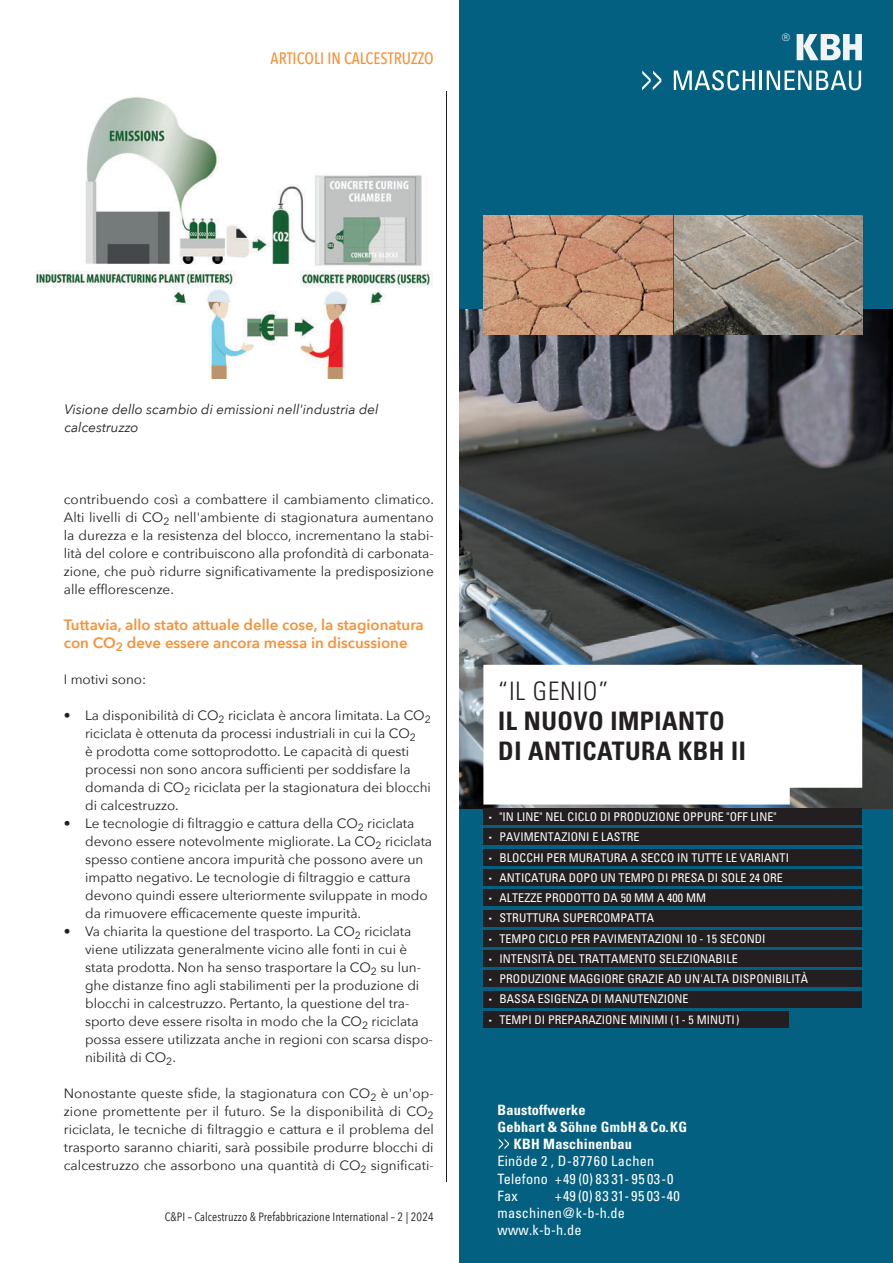
<style>
.page{position:relative;width:893px;height:1263px;background:#fff}
.page>*{position:absolute;margin:0;border:0;box-sizing:border-box;transform-origin:0 0}
.t1{font:700 condensed 25.5px/30px "Univers";letter-spacing:.02em;color:#231f20}
.t2{font:300 condensed 25.5px "Univers";letter-spacing:.035em;color:#231f20}
.t3{font:500 16.5px "Avenir Next Condensed";color:#f69238}
.t4{font:600 15px/18px "Avenir Next";color:#f69238}
.t5{font:condensed 14.25px/17.2px "Univers";letter-spacing:.015em;color:#fff}
.t6{font:700 condensed 14.25px "Univers";letter-spacing:.015em;color:#fff}
.t7{font:13.5px/18px "Avenir Next";color:#231f20}
.t8{font:italic 13.5px/18px "Avenir Next";color:#231f20}
.t9{font:condensed 12px/20.2px "Univers";letter-spacing:.005em;color:#fff}
.t10{font:12px "Avenir Next Condensed";letter-spacing:.01em;color:#231f20}
.t11{font:10.2px "Univers";color:#f2f3f4}
.s1{font-weight:900;font-stretch:normal}
</style>
<div class="page">
<hr style="left:446px;top:91px;width:1px;height:1091px;background:#231f20">
<img style="left:35px;top:97px;width:398px;height:281px">
<div style="left:459px;top:0;width:434px;height:1263px;background:#046081"></div>
<img style="left:459px;top:310px;width:434px;height:498px">
<div style="left:483px;top:665px;width:379px;height:140px;background:#fff"></div>
<div style="left:484px;top:808px;width:378px;height:17px;background:#231f20"></div>
<div style="left:484px;top:828px;width:378px;height:17px;background:#231f20"></div>
<div style="left:484px;top:849px;width:378px;height:16px;background:#231f20"></div>
<div style="left:484px;top:869px;width:378px;height:17px;background:#231f20"></div>
<div style="left:484px;top:889px;width:378px;height:17px;background:#231f20"></div>
<div style="left:484px;top:910px;width:378px;height:16px;background:#231f20"></div>
<div style="left:484px;top:930px;width:378px;height:16px;background:#231f20"></div>
<div style="left:484px;top:950px;width:378px;height:17px;background:#231f20"></div>
<div style="left:484px;top:971px;width:378px;height:16px;background:#231f20"></div>
<div style="left:484px;top:991px;width:378px;height:16px;background:#231f20"></div>
<div style="left:484px;top:1011px;width:305px;height:16px;background:#231f20"></div>
<img style="left:484px;top:216px;width:188px;height:118px">
<img style="left:674px;top:216px;width:189px;height:118px">
<svg style="left:797px;top:34px;width:65px;height:26px"></svg>
<svg style="left:674px;top:70px;width:81px;height:20px"></svg>
<hr style="left:759px;top:71px;width:3px;height:19px;background:#fff">
<svg style="left:767px;top:71px;width:94px;height:19px"></svg>
<svg style="left:642px;top:71px;width:19px;height:19px"></svg>
<svg style="left:499px;top:1139px;width:10px;height:10px"></svg>
<p class="t3" style="left:271px;top:49px;width:165px">ARTICOLI IN CALCESTRUZZO</p>
<p class="t11" style="left:782px;top:32px;width:10px">®</p>
<p class="t8" style="left:64px;top:400px;width:316px">Visione dello scambio di emissioni nell'industria del calcestruzzo</p>
<p class="t7" style="left:64px;top:490px;width:372px;text-align:justify">contribuendo così a combattere il cambiamento climatico.<br>Alti livelli di CO<sub>2</sub> nell'ambiente di stagionatura aumentano la durezza e la resistenza del blocco, incrementano la stabi&shy;lità del colore e contribuiscono alla profondità di carbonata&shy;zione, che può ridurre significativamente la predisposizione alle efflorescenze.</p>
<p class="t4" style="left:64px;top:615px;width:362px">Tuttavia, allo stato attuale delle cose, la stagionatura con CO<sub>2</sub> deve essere ancora messa in discussione</p>
<p class="t7" style="left:64px;top:670px;width:84px">I motivi sono:</p>
<p class="t7" style="left:85px;top:706px;width:347px;text-indent:-21px">• La disponibilità di CO<sub>2</sub> riciclata è ancora limitata. La CO<sub>2 </sub>riciclata è ottenuta da processi industriali in cui la CO<sub>2<br></sub>è prodotta come sottoprodotto. Le capacità di questi processi non sono ancora sufficienti per soddisfare la domanda di CO<sub>2</sub> riciclata per la stagionatura dei blocchi di calcestruzzo.</p>
<p class="t7" style="left:85px;top:814px;width:349px;text-indent:-21px">• Le tecnologie di filtraggio e cattura della CO<sub>2</sub> riciclata devono essere notevolmente migliorate. La CO<sub>2</sub> riciclata spesso contiene ancora impurità che possono avere un impatto negativo. Le tecnologie di filtraggio e cattura devono quindi essere ulteriormente sviluppate in modo da rimuovere efficacemente queste impurità.</p>
<p class="t7" style="left:85px;top:922px;width:349px;text-indent:-21px">• Va chiarita la questione del trasporto. La CO<sub>2</sub> riciclata viene utilizzata generalmente vicino alle fonti in cui è stata prodotta. Non ha senso trasportare la CO<sub>2</sub> su lun&shy;ghe distanze fino agli stabilimenti per la produzione di blocchi in calcestruzzo. Pertanto, la questione del tra&shy;sporto deve essere risolta in modo che la CO<sub>2</sub> riciclata possa essere utilizzata anche in regioni con scarsa dispo&shy;nibilità di CO<sub>2</sub>.</p>
<p class="t7" style="left:64px;top:1084px;width:372px;text-align:justify">Nonostante queste sfide, la stagionatura con CO<sub>2</sub> è un'op&shy;zione promettente per il futuro. Se la disponibilità di CO<sub>2 </sub>riciclata, le tecniche di filtraggio e cattura e il problema del trasporto saranno chiariti, sarà possibile produrre blocchi di calcestruzzo che assorbono una quantità di CO<sub>2</sub> significati-</p>
<p class="t10" style="left:165px;top:1207px;width:271px">C&amp;PI – Calcestruzzo &amp; Prefabbricazione International – 2 | 2024</p>
<h1 class="t2" style="left:498px;top:676px;width:112px">“IL GENIO”</h1>
<h1 class="t1" style="left:498px;top:706px;width:249px">IL NUOVO IMPIANTO<br>DI ANTICATURA KBH II</h1>
<p class="t9" style="left:488px;top:807px;width:321px"><span class="s1">·</span> "IN LINE" NEL CICLO DI PRODUZIONE OPPURE "OFF LINE"<br><span class="s1">·</span> PAVIMENTAZIONI E LASTRE<br><span class="s1">·</span> BLOCCHI PER MURATURA A SECCO IN TUTTE LE VARIANTI<br><span class="s1">·</span> ANTICATURA DOPO UN TEMPO DI PRESA DI SOLE 24 ORE<br><span class="s1">·</span> ALTEZZE PRODOTTO DA 50 MM A 400 MM<br><span class="s1">·</span> STRUTTURA SUPERCOMPATTA<br><span class="s1">·</span> TEMPO CICLO PER PAVIMENTAZIONI 10 - 15 SECONDI<br><span class="s1">·</span> INTENSITÀ DEL TRATTAMENTO SELEZIONABILE<br><span class="s1">·</span> PRODUZIONE MAGGIORE GRAZIE AD UN'ALTA DISPONIBILITÀ <span class="s1">·</span> BASSA ESIGENZA DI MANUTENZIONE<br><span class="s1">·</span> TEMPI DI PREPARAZIONE MINIMI (1 - 5 MINUTI)</p>
<p class="t6" style="left:498px;top:1101px;width:90px">Baustoffwerke</p>
<p class="t6" style="left:498px;top:1118px;width:191px">Gebhart &amp; Söhne GmbH &amp; Co.KG</p>
<p class="t6" style="left:514px;top:1135px;width:119px">KBH Maschinenbau</p>
<p class="t5" style="left:498px;top:1152px;width:178px">Einöde 2 , D-87760 Lachen<br>Telefono +49 (0) 83 31- 95 03-0<br>Fax</p>
<p class="t5" style="left:498px;top:1187px;width:184px;text-indent:57px">+49(0)83 31-95 03-40 maschinen@k-b-h.de www.k-b-h.de</p>
</div>
